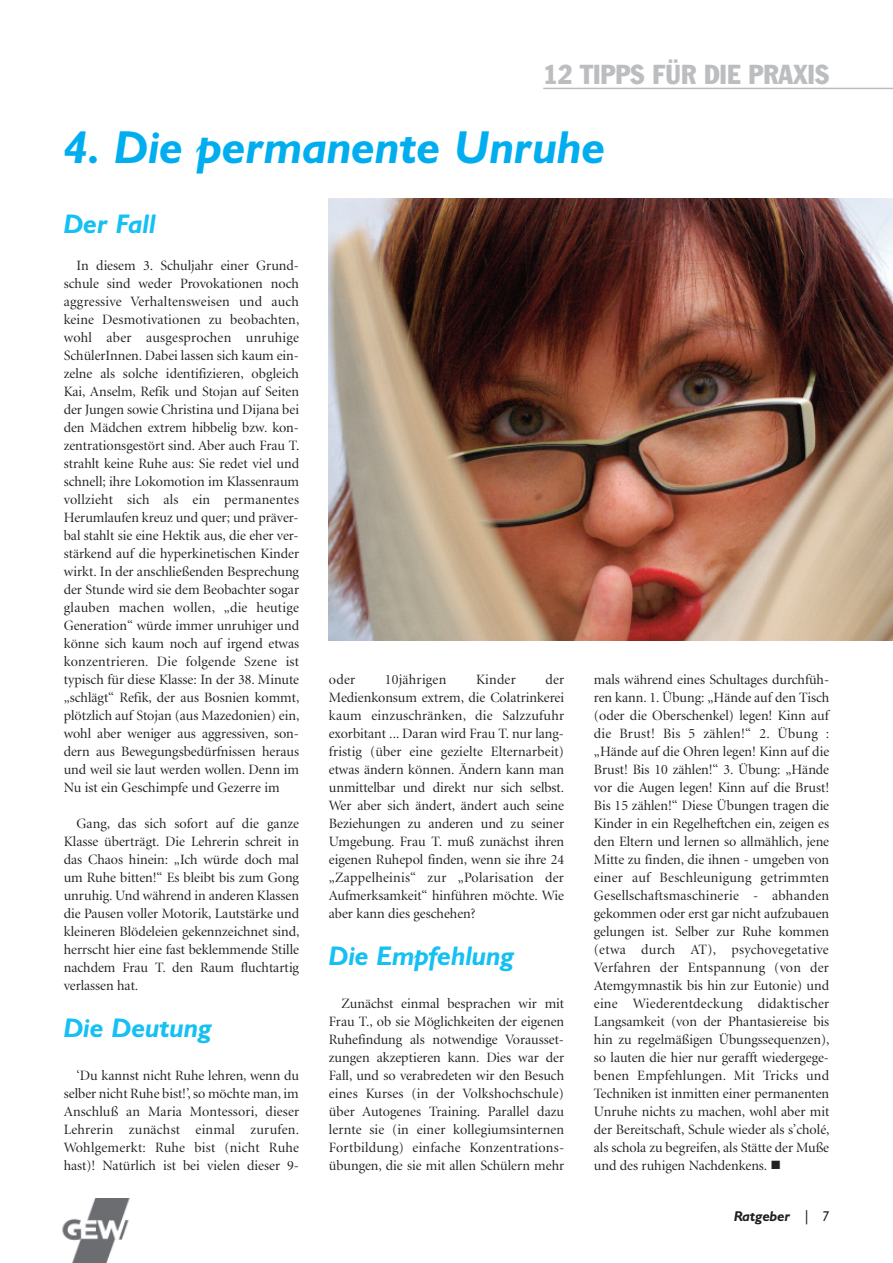
<style>
.page{position:relative;width:893px;height:1263px;background:#fff}
.page>*{position:absolute;margin:0;border:0;box-sizing:border-box;transform-origin:0 0}
.t1{font:italic 700 46.35px "Humanist 521 BT";color:#00aeef}
.t2{font:italic 700 27px "Humanist 521 BT";color:#15c0f2}
.t3{font:27px "Franklin Gothic Condensed";color:#bcbdc0}
.t4{font:14.25px/18px "Minion Display";color:#231f20;text-align:justify}
.t5{font:14.25px "Minion Display";letter-spacing:.02em;color:#231f20}
.t6{font:italic 700 14.25px "Humanist 521 BT";color:#231f20}
.s1{font-weight:400}
</style>
<div class="page">
<hr style="left:543px;top:88px;width:350px;height:1px;background:#bcbdc0">
<img style="left:62px;top:1198px;width:68px;height:65px">
<img style="left:329px;top:199px;width:564px;height:441px">
<h2 class="t3" style="left:543px;top:59px;width:287px">12 TIPPS FÜR DIE PRAXIS</h2>
<h1 class="t1" style="left:64px;top:120px;width:543px">4. Die permanente Unruhe</h1>
<h2 class="t2" style="left:64px;top:208px;width:94px">Der Fall</h2>
<p class="t4" style="left:64px;top:257px;width:237px;text-indent:13px">In diesem 3. Schuljahr einer Grund&shy;schule sind weder Provokationen noch aggressive Verhaltensweisen und auch keine Desmotivationen zu beobachten, wohl aber ausgesprochen unruhige SchülerInnen. Dabei lassen sich kaum ein&shy;zelne als solche identifizieren, obgleich Kai, Anselm, Refik und Stojan auf Seiten der Jungen sowie Christina und Dijana bei den Mädchen extrem hibbelig bzw. kon&shy;zentrationsgestört sind. Aber auch Frau T. strahlt keine Ruhe aus: Sie redet viel und schnell; ihre Lokomotion im Klassenraum vollzieht sich als ein permanentes Herumlaufen kreuz und quer; und präver&shy;bal stahlt sie eine Hektik aus, die eher ver&shy;stärkend auf die hyperkinetischen Kinder wirkt. In der anschließenden Besprechung der Stunde wird sie dem Beobachter sogar glauben machen wollen, „die heutige Generation“ würde immer unruhiger und könne sich kaum noch auf irgend etwas konzentrieren. Die folgende Szene ist typisch für diese Klasse: In der 38. Minute „schlägt“ Refik, der aus Bosnien kommt, plötzlich auf Stojan (aus Mazedonien) ein, wohl aber weniger aus aggressiven, son&shy;dern aus Bewegungsbedürfnissen heraus und weil sie laut werden wollen. Denn im Nu ist ein Geschimpfe und Gezerre im</p>
<p class="t4" style="left:64px;top:815px;width:237px;text-indent:13px">Gang, das sich sofort auf die ganze Klasse überträgt. Die Lehrerin schreit in das Chaos hinein: „Ich würde doch mal um Ruhe bitten!“ Es bleibt bis zum Gong unruhig. Und während in anderen Klassen die Pausen voller Motorik, Lautstärke und kleineren Blödeleien gekennzeichnet sind, herrscht hier eine fast beklemmende Stille nachdem Frau T. den Raum fluchtartig verlassen hat.</p>
<h2 class="t2" style="left:64px;top:1012px;width:150px">Die Deutung</h2>
<p class="t4" style="left:64px;top:1067px;width:237px;text-indent:13px">‘Du kannst nicht Ruhe lehren, wenn du selber nicht Ruhe bist!’, so möchte man, im Anschluß an Maria Montessori, dieser Lehrerin zunächst einmal zurufen.<br>Wohlgemerkt: Ruhe bist (nicht Ruhe hast)! Natürlich ist bei vielen dieser 9-</p>
<p class="t4" style="left:329px;top:671px;width:237px;text-indent:217px">der Medienkonsum extrem, die Colatrinkerei kaum einzuschränken, die Salzzufuhr exorbitant ... Daran wird Frau T. nur lang&shy;fristig (über eine gezielte Elternarbeit) etwas ändern können. Ändern kann man unmittelbar und direkt nur sich selbst.<br>Wer aber sich ändert, ändert auch seine Beziehungen zu anderen und zu seiner Umgebung. Frau T. muß zunächst ihren eigenen Ruhepol finden, wenn sie ihre 24 „Zappelheinis“ zur „Polarisation der Aufmerksamkeit“ hinführen möchte. Wie aber kann dies geschehen?</p>
<h2 class="t2" style="left:329px;top:940px;width:187px">Die Empfehlung</h2>
<p class="t4" style="left:329px;top:995px;width:237px;text-indent:13px">Zunächst einmal besprachen wir mit Frau T., ob sie Möglichkeiten der eigenen Ruhefindung als notwendige Vorausset&shy;zungen akzeptieren kann. Dies war der Fall, und so verabredeten wir den Besuch eines Kurses (in der Volkshochschule) über Autogenes Training. Parallel dazu lernte sie (in einer kollegiumsinternen Fortbildung) einfache Konzentrations&shy;übungen, die sie mit allen Schülern mehr</p>
<p class="t4" style="left:329px;top:671px;width:28px">oder</p>
<p class="t5" style="left:385px;top:673px;width:63px">10jährigen</p>
<p class="t4" style="left:476px;top:671px;width:41px">Kinder</p>
<p class="t4" style="left:594px;top:671px;width:237px">mals während eines Schultages durchfüh&shy;ren kann. 1. Übung: „Hände auf den Tisch (oder die Oberschenkel) legen! Kinn auf die Brust! Bis 5 zählen!“ 2. Übung : „Hände auf die Ohren legen! Kinn auf die Brust! Bis 10 zählen!“ 3. Übung: „Hände vor die Augen legen! Kinn auf die Brust!<br>Bis 15 zählen!“ Diese Übungen tragen die Kinder in ein Regelheftchen ein, zeigen es den Eltern und lernen so allmählich, jene Mitte zu finden, die ihnen - umgeben von einer auf Beschleunigung getrimmten Gesellschaftsmaschinerie - abhanden gekommen oder erst gar nicht aufzubauen gelungen ist. Selber zur Ruhe kommen (etwa durch AT), psychovegetative Verfahren der Entspannung (von der Atemgymnastik bis hin zur Eutonie) und eine Wiederentdeckung didaktischer Langsamkeit (von der Phantasiereise bis hin zu regelmäßigen Übungssequenzen), so lauten die hier nur gerafft wiedergege&shy;benen Empfehlungen. Mit Tricks und Techniken ist inmitten einer permanenten Unruhe nichts zu machen, wohl aber mit der Bereitschaft, Schule wieder als s’cholé, als schola zu begreifen, als Stätte der Muße und des ruhigen Nachdenkens.</p>
<p class="t6" style="left:734px;top:1207px;width:97px">Ratgeber <span class="s1">| 7</span></p>
</div>
